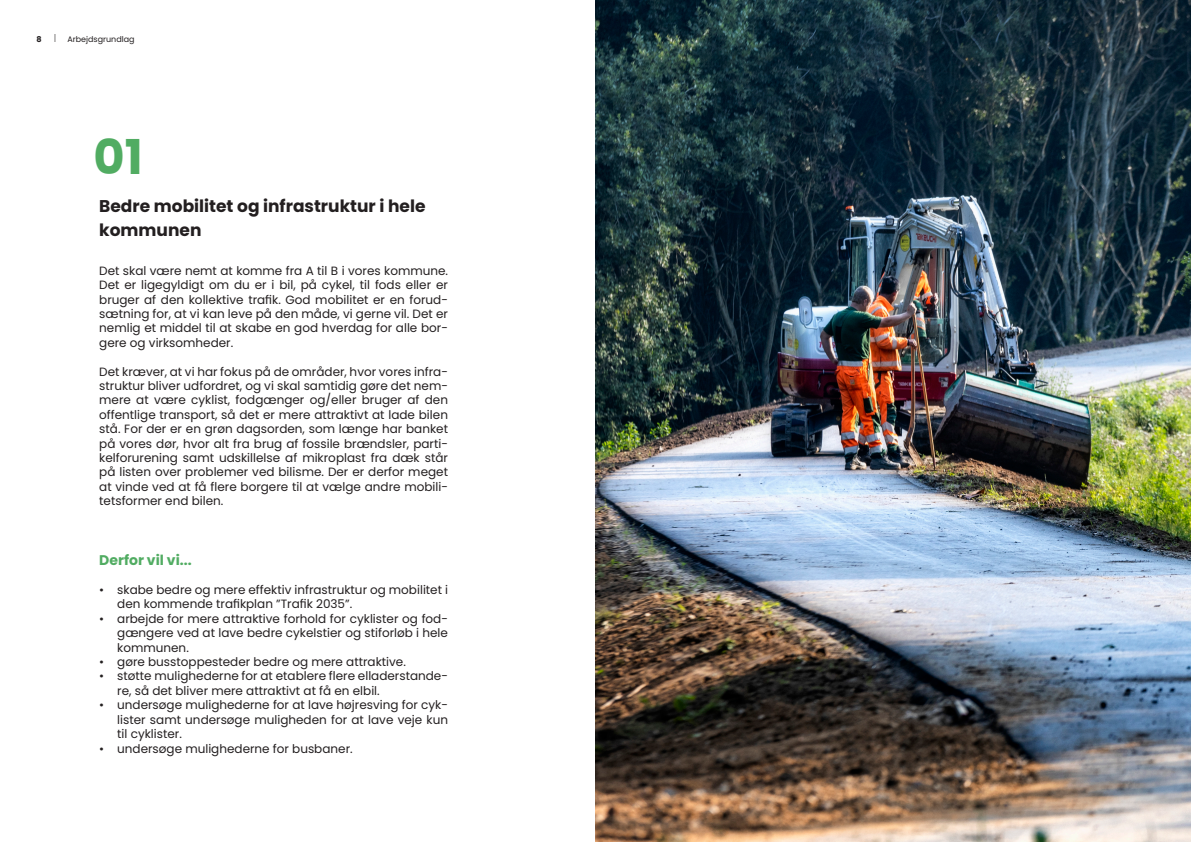
<style>
.page{position:relative;width:1191px;height:842px;background:#fff}
.page>*{position:absolute;margin:0;border:0;box-sizing:border-box;transform-origin:0 0}
.t1{font:700 48px "Poppins";color:#51ac62}
.t2{font:700 17px/24px "Poppins";color:#231f20}
.t3{font:700 14px "Poppins";color:#51ac62}
.t4{font:12px/14.4px "Poppins";color:#231f20;text-align:justify}
.t5{font:8px "Poppins";color:#231f20}
.t6{font:700 8px "Poppins";color:#231f20}
</style>
<div class="page">
<img style="left:595px;top:0;width:596px;height:842px">
<p class="t6" style="left:36px;top:35px;width:7px">8</p>
<p class="t5" style="left:67px;top:34px;width:69px">Arbejdsgrundlag</p>
<p class="t1" style="left:94px;top:129px;width:51px">01</p>
<p class="t2" style="left:99px;top:194px;width:328px">Bedre mobilitet og infrastruktur i hele kommunen</p>
<p class="t4" style="left:99px;top:263px;width:350px">Det skal være nemt at komme fra A til B i vores kommune.<br>Det er ligegyldigt om du er i bil, på cykel, til fods eller er bruger af den kollektive trafik. God mobilitet er en forud&shy;sætning for, at vi kan leve på den måde, vi gerne vil. Det er nemlig et middel til at skabe en god hverdag for alle bor&shy;gere og virksomheder.</p>
<p class="t4" style="left:99px;top:364px;width:350px">Det kræver, at vi har fokus på de områder, hvor vores infra&shy;struktur bliver udfordret, og vi skal samtidig gøre det nem&shy;mere at være cyklist, fodgænger og/eller bruger af den offentlige transport, så det er mere attraktivt at lade bilen stå. For der er en grøn dagsorden, som længe har banket på vores dør, hvor alt fra brug af fossile brændsler, parti&shy;kelforurening samt udskillelse af mikroplast fra dæk står på listen over problemer ved bilisme. Der er derfor meget at vinde ved at få flere borgere til at vælge andre mobili&shy;tetsformer end bilen.</p>
<p class="t3" style="left:99px;top:552px;width:94px">Derfor vil vi...</p>
<p class="t4" style="left:117px;top:583px;width:332px;text-indent:-18px">• skabe bedre og mere effektiv infrastruktur og mobilitet i den kommende trafikplan ”Trafik 2035”.</p>
<p class="t4" style="left:117px;top:611px;width:332px;text-indent:-18px">• arbejde for mere attraktive forhold for cyklister og fod&shy;gængere ved at lave bedre cykelstier og stiforløb i hele kommunen.</p>
<p class="t4" style="left:99px;top:655px;width:308px">• gøre busstoppesteder bedre og mere attraktive.</p>
<p class="t4" style="left:117px;top:669px;width:332px;text-indent:-18px">• støtte mulighederne for at etablere flere elladerstande&shy;re, så det bliver mere attraktivt at få en elbil.</p>
<p class="t4" style="left:117px;top:698px;width:332px;text-indent:-18px">• undersøge mulighederne for at lave højresving for cyk&shy;lister samt undersøge muligheden for at lave veje kun til cyklister.</p>
<p class="t4" style="left:99px;top:741px;width:255px">• undersøge mulighederne for busbaner.</p>
</div>
